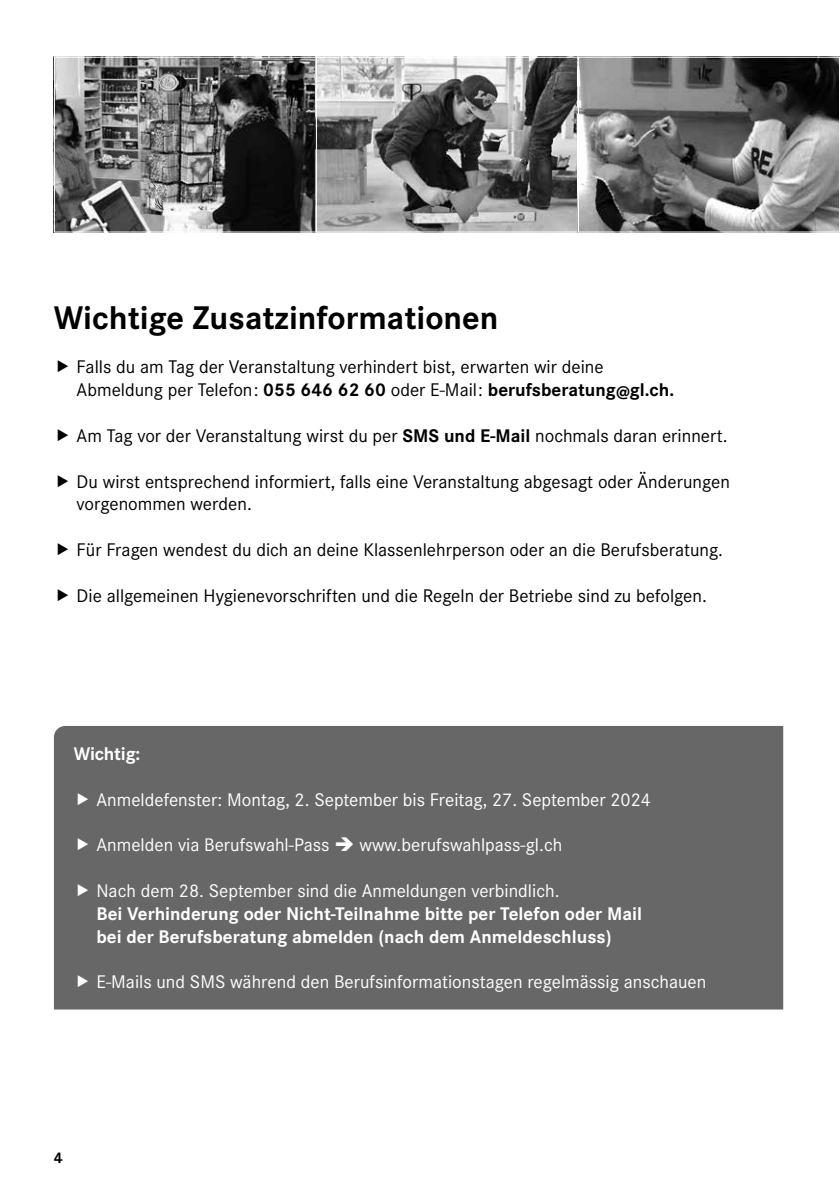
<style>
.page{position:relative;width:840px;height:1191px;background:#fff}
.page>*{position:absolute;margin:0;border:0;box-sizing:border-box;transform-origin:0 0}
.t1{font:700 34px "Corporate S";color:#000}
.t2{font:19px/22.8px "Corporate S";color:#000}
.t3{font:19px "Corporate S";color:#fff}
.t4{font:700 19px/22.8px "Corporate S";color:#fff}
.t5{font:700 16px "Corporate S";color:#000}
.s1{font-weight:700}
</style>
<div class="page">
<div style="left:54px;top:726px;width:728px;height:283px;background:#676767"></div>
<img style="left:56px;top:59px;width:781px;height:171px">
<div style="left:54px;top:57px;width:262px;height:175px;border:1px solid #fff"></div>
<div style="left:316px;top:57px;width:261px;height:175px;border:1px solid #fff"></div>
<div style="left:577px;top:57px;width:262px;height:175px;border:1px solid #fff"></div>
<svg style="left:78px;top:792px;width:10px;height:13px"></svg>
<svg style="left:78px;top:838px;width:10px;height:12px"></svg>
<svg style="left:78px;top:884px;width:10px;height:12px"></svg>
<svg style="left:78px;top:975px;width:10px;height:12px"></svg>
<h1 class="t1" style="left:54px;top:298px;width:446px">Wichtige Zusatzinformationen</h1>
<p class="t2" style="left:77px;top:356px;width:598px">Falls du am Tag der Veranstaltung verhindert bist, erwarten wir deine<br>Abmeldung per Telefon: <span class="s1">055 646 62 60</span> oder E-Mail: <span class="s1">berufsberatung@gl.ch.</span></p>
<p class="t2" style="left:77px;top:424px;width:652px">Am Tag vor der Veranstaltung wirst du per <span class="s1">SMS und E-Mail</span> nochmals daran erinnert.</p>
<p class="t2" style="left:77px;top:470px;width:654px">Du wirst entsprechend informiert, falls eine Veranstaltung abgesagt oder Änderungen vorgenommen werden.</p>
<p class="t2" style="left:77px;top:538px;width:647px">Für Fragen wendest du dich an deine Klassenlehrperson oder an die Berufsberatung.</p>
<p class="t2" style="left:77px;top:584px;width:631px">Die allgemeinen Hygienevorschriften und die Regeln der Betriebe sind zu befolgen.</p>
<p class="t4" style="left:74px;top:743px;width:68px">Wichtig:</p>
<p class="t3" style="left:96px;top:788px;width:555px">Anmeldefenster: Montag, 2. September bis Freitag, 27. September 2024</p>
<p class="t3" style="left:96px;top:834px;width:467px">Anmelden via Berufswahl-Pass ➔ www.berufswahlpass-gl.ch</p>
<p class="t3" style="left:96px;top:880px;width:464px">Nach dem 28. September sind die Anmeldungen verbindlich.</p>
<p class="t4" style="left:96px;top:902px;width:547px">Bei Verhinderung oder Nicht-Teilnahme bitte per Telefon oder Mail bei der Berufsberatung abmelden (nach dem Anmeldeschluss)</p>
<p class="t3" style="left:96px;top:971px;width:611px">E-Mails und SMS während den Berufsinformationstagen regelmässig anschauen</p>
<p class="t5" style="left:54px;top:1148px;width:11px">4</p>
</div>
